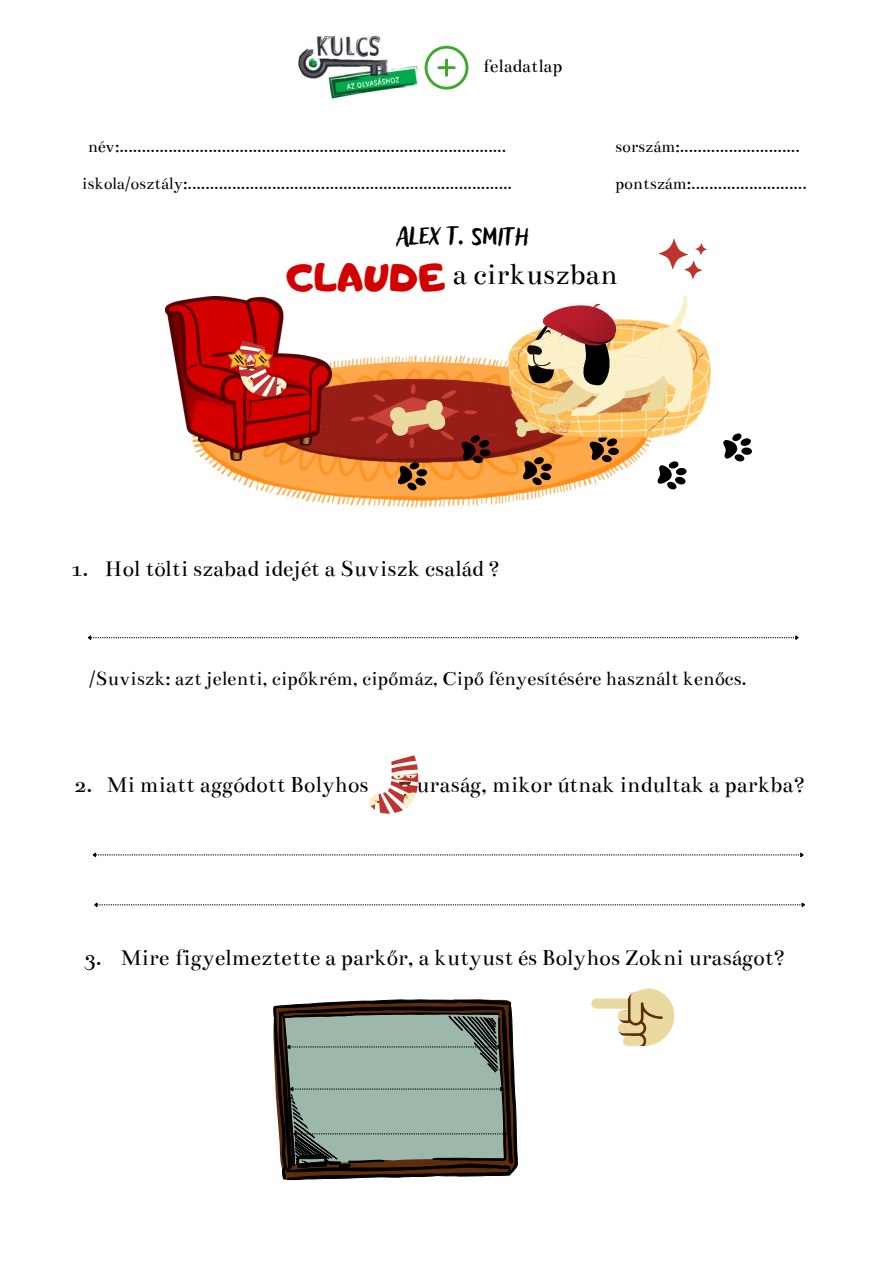
<style>
.page{position:relative;width:893px;height:1264px;background:#fff}
.page>*{position:absolute;margin:0;border:0;box-sizing:border-box;transform-origin:0 0}
.t1{font:33px "Adlery Pro Blockletter";color:#000}
.t2{font:31.5px "Bentham";color:#000}
.t3{font:24px "Bentham";color:#000}
.t4{font:21px "Bentham";color:#000}
.t5{font:19.5px "Bentham";color:#000}
.t6{font:18px/36.5px "Bentham";color:#000;text-align:center}
.s1{font-family:"Adigiana Toybox";font-size:37.5px;color:#d30000}
</style>
<div class="page">
<img style="left:298px;top:35px;width:120px;height:64px">
<svg style="left:424px;top:46px;width:44px;height:44px"></svg>
<img style="left:205px;top:355px;width:360px;height:152px">
<svg style="left:460px;top:433px;width:31px;height:32px"></svg>
<svg style="left:396px;top:459px;width:32px;height:33px"></svg>
<svg style="left:723px;top:433px;width:29px;height:29px"></svg>
<svg style="left:388px;top:398px;width:58px;height:39px;background:#cd8564"></svg>
<img style="left:508px;top:335px;width:202px;height:102px">
<img style="left:165px;top:297px;width:167px;height:163px">
<svg style="left:227px;top:340px;width:60px;height:57px;background:#cb5140"></svg>
<svg style="left:87px;top:635px;width:712px;height:5px"></svg>
<svg style="left:92px;top:852px;width:712px;height:6px"></svg>
<svg style="left:94px;top:902px;width:711px;height:5px"></svg>
<svg style="left:591px;top:988px;width:83px;height:58px"></svg>
<svg style="left:273px;top:999px;width:244px;height:180px;background:#7b877a"></svg>
<svg style="left:658px;top:239px;width:49px;height:40px"></svg>
<svg style="left:514px;top:295px;width:179px;height:196px"></svg>
<svg style="left:369px;top:755px;width:49px;height:58px"></svg>
<p class="t5" style="left:482px;top:55px;width:81px">feladatlap</p>
<p class="t6" style="left:82px;top:129px;width:431px">név:....................................................................................... iskola/osztály:.........................................................................</p>
<p class="t6" style="left:615px;top:129px;width:193px;text-align:left">sorszám:........................... pontszám:..........................</p>
<h1 class="t1" style="left:396px;top:213px;width:133px">Alex T. Smith</h1>
<h2 class="t2" style="left:286px;top:257px;width:332px"><span class="s1">CLAUDE</span> a cirkuszban</h2>
<h3 class="t3" style="left:70px;top:555px;width:431px">1. Hol tölti szabad idejét a Suviszk család ?</h3>
<p class="t4" style="left:89px;top:667px;width:659px">/Suviszk: azt jelenti, cipőkrém, cipőmáz, Cipő fényesítésére használt kenőcs.</p>
<h3 class="t3" style="left:75px;top:771px;width:295px">2. Mi miatt aggódott Bolyhos</h3>
<h3 class="t3" style="left:416px;top:771px;width:390px">uraság, mikor útnak indultak a parkba?</h3>
<h3 class="t3" style="left:84px;top:944px;width:703px">3. Mire figyelmeztette a parkőr, a kutyust és Bolyhos Zokni uraságot?</h3>
</div>
